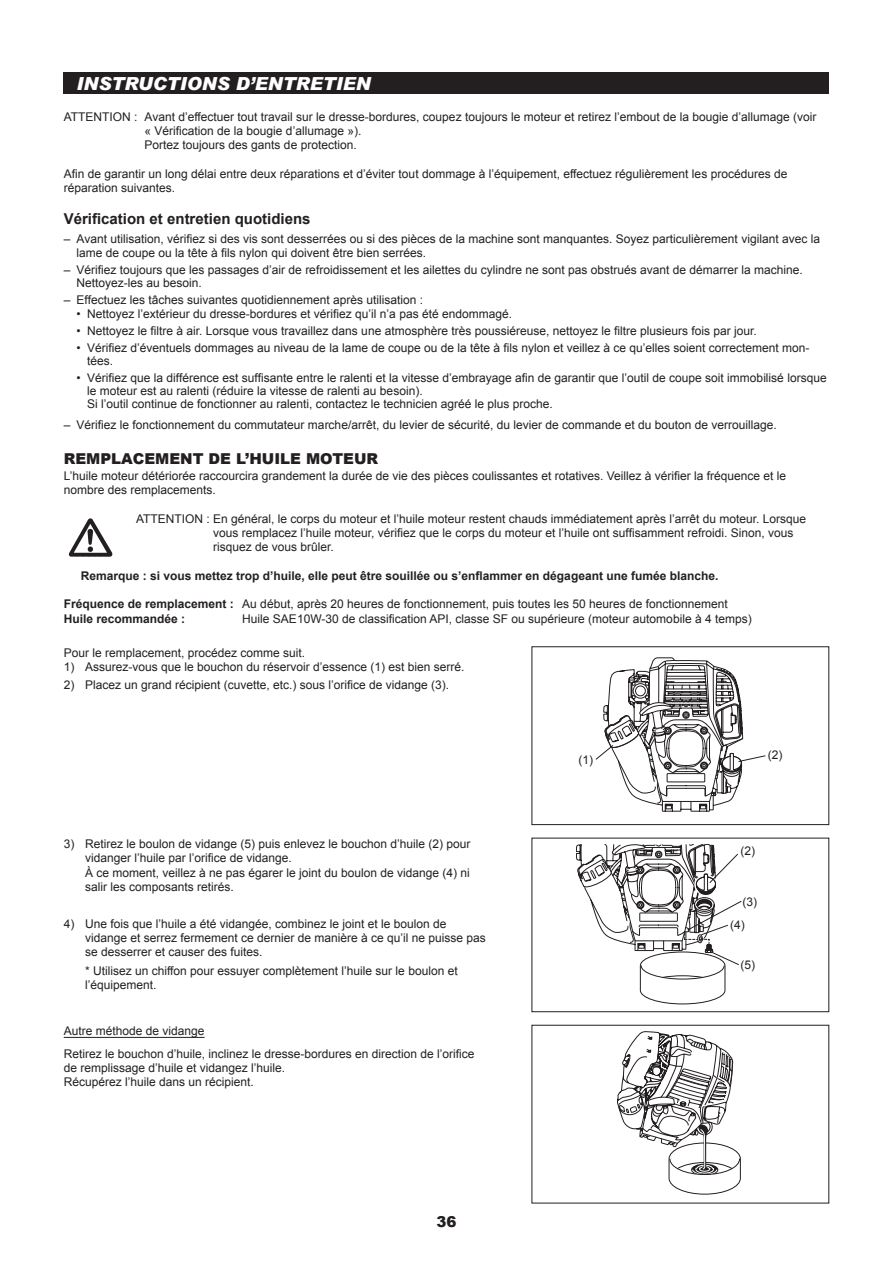
<style>
.page{position:relative;width:893px;height:1263px;background:#fff}
.page>*{position:absolute;margin:0;border:0;box-sizing:border-box;transform-origin:0 0}
.t1{font:italic 900 18px "Arial";color:#fff}
.t2{font:700 15px "Arial";color:#231f20}
.t3{font:900 15px "Arial";color:#231f20}
.t4{font:12px/14.2px "Arial";color:#231f20}
.t5{font:700 12px "Arial";color:#231f20}
.s1{font-weight:700}
</style>
<div class="page">
<div style="left:64px;top:72px;width:765px;height:22px;background:#231f20"></div>
<img style="left:68px;top:519px;width:45px;height:38px">
<div style="left:531px;top:646px;width:298px;height:179px;border:1px solid #231f20"></div>
<svg style="left:595px;top:657px;width:171px;height:154px"></svg>
<div style="left:531px;top:838px;width:298px;height:174px;border:1px solid #231f20"></div>
<svg style="left:617px;top:1031px;width:124px;height:164px"></svg>
<div style="left:531px;top:1025px;width:298px;height:178px;border:1px solid #231f20"></div>
<hr style="left:64px;top:1037px;width:141px;height:1px;background:#231f20">
<svg style="left:576px;top:844px;width:166px;height:161px"></svg>
<h1 class="t1" style="left:77px;top:72px;width:296px">INSTRUCTIONS D’ENTRETIEN</h1>
<p class="t4" style="left:145px;top:110px;width:673px;text-indent:-81px">ATTENTION : Avant d’effectuer tout travail sur le dresse-bordures, coupez toujours le moteur et retirez l’embout de la bougie d’allumage (voir « Vérification de la bougie d’allumage »).<br>Portez toujours des gants de protection.</p>
<p class="t4" style="left:64px;top:167px;width:725px">Afin de garantir un long délai entre deux réparations et d’éviter tout dommage à l’équipement, effectuez régulièrement les procédures de réparation suivantes.</p>
<p class="t2" style="left:64px;top:209px;width:248px">Vérification et entretien quotidiens</p>
<p class="t4" style="left:77px;top:232px;width:745px;text-indent:-13px">– Avant utilisation, vérifiez si des vis sont desserrées ou si des pièces de la machine sont manquantes. Soyez particulièrement vigilant avec la lame de coupe ou la tête à fils nylon qui doivent être bien serrées.</p>
<p class="t4" style="left:77px;top:264px;width:728px;line-height:12.8px;text-indent:-13px">– Vérifiez toujours que les passages d’air de refroidissement et les ailettes du cylindre ne sont pas obstrués avant de démarrer la machine.<br>Nettoyez-les au besoin.</p>
<p class="t4" style="left:64px;top:293px;width:361px">– Effectuez les tâches suivantes quotidiennement après utilisation :</p>
<p class="t4" style="left:77px;top:307px;width:437px">• Nettoyez l’extérieur du dresse-bordures et vérifiez qu’il n’a pas été endommagé.</p>
<p class="t4" style="left:77px;top:324px;width:682px">• Nettoyez le filtre à air. Lorsque vous travaillez dans une atmosphère très poussiéreuse, nettoyez le filtre plusieurs fois par jour.</p>
<p class="t4" style="left:87px;top:342px;width:724px;line-height:12.8px;text-indent:-11px">• Vérifiez d’éventuels dommages au niveau de la lame de coupe ou de la tête à fils nylon et veillez à ce qu’elles soient correctement mon&shy;tées.</p>
<p class="t4" style="left:87px;top:372px;width:741px;line-height:12.8px;text-indent:-11px">• Vérifiez que la différence est suffisante entre le ralenti et la vitesse d’embrayage afin de garantir que l’outil de coupe soit immobilisé lorsque le moteur est au ralenti (réduire la vitesse de ralenti au besoin).<br>Si l’outil continue de fonctionner au ralenti, contactez le technicien agréé le plus proche.</p>
<p class="t4" style="left:64px;top:417px;width:715px">– Vérifiez le fonctionnement du commutateur marche/arrêt, du levier de sécurité, du levier de commande et du bouton de verrouillage.</p>
<p class="t3" style="left:64px;top:447px;width:316px">REMPLACEMENT DE L’HUILE MOTEUR</p>
<p class="t4" style="left:64px;top:469px;width:724px">L’huile moteur détériorée raccourcira grandement la durée de vie des pièces coulissantes et rotatives. Veillez à vérifier la fréquence et le nombre des remplacements.</p>
<p class="t4" style="left:213px;top:511px;width:594px;text-indent:-77px">ATTENTION : En général, le corps du moteur et l’huile moteur restent chauds immédiatement après l’arrêt du moteur. Lorsque vous remplacez l’huile moteur, vérifiez que le corps du moteur et l’huile ont suffisamment refroidi. Sinon, vous risquez de vous brûler.</p>
<p class="t5" style="left:81px;top:568px;width:639px">Remarque : si vous mettez trop d’huile, elle peut être souillée ou s’enflammer en dégageant une fumée blanche.</p>
<p class="t4" style="left:64px;top:597px;width:666px"><span class="s1">Fréquence de remplacement :</span> Au début, après 20 heures de fonctionnement, puis toutes les 50 heures de fonctionnement<br><span class="s1">Huile recommandée :</span></p>
<p class="t4" style="left:242px;top:611px;width:511px">Huile SAE10W-30 de classification API, classe SF ou supérieure (moteur automobile à 4 temps)</p>
<p class="t4" style="left:64px;top:645px;width:243px">Pour le remplacement, procédez comme suit.</p>
<p class="t4" style="left:64px;top:660px;width:402px">1) Assurez-vous que le bouchon du réservoir d’essence (1) est bien serré.</p>
<p class="t4" style="left:64px;top:678px;width:387px">2) Placez un grand récipient (cuvette, etc.) sous l’orifice de vidange (3).</p>
<p class="t4" style="left:85px;top:837px;width:387px;text-indent:-21px">3) Retirez le boulon de vidange (5) puis enlevez le bouchon d’huile (2) pour vidanger l’huile par l’orifice de vidange.<br>À ce moment, veillez à ne pas égarer le joint du boulon de vidange (4) ni salir les composants retirés.</p>
<p class="t4" style="left:85px;top:916px;width:402px;text-indent:-21px">4) Une fois que l’huile a été vidangée, combinez le joint et le boulon de vidange et serrez fermement ce dernier de manière à ce qu’il ne puisse pas se desserrer et causer des fuites.</p>
<p class="t4" style="left:85px;top:963px;width:374px">* Utilisez un chiffon pour essuyer complètement l’huile sur le boulon et l’équipement.</p>
<p class="t4" style="left:64px;top:1020px;width:412px;line-height:22.8px">Autre méthode de vidange<br>Retirez le bouchon d’huile, inclinez le dresse-bordures en direction de l’orifice</p>
<p class="t4" style="left:64px;top:1061px;width:223px">de remplissage d’huile et vidangez l’huile.<br>Récupérez l’huile dans un récipient.</p>
<p class="t3" style="left:436px;top:1210px;width:22px">36</p>
<p class="t4" style="left:578px;top:753px;width:16px">(1)</p>
<p class="t4" style="left:768px;top:748px;width:16px">(2)</p>
<p class="t4" style="left:741px;top:844px;width:16px">(2)</p>
<p class="t4" style="left:743px;top:894px;width:16px">(3)</p>
<p class="t4" style="left:730px;top:918px;width:16px">(4)</p>
<p class="t4" style="left:741px;top:958px;width:16px">(5)</p>
</div>
